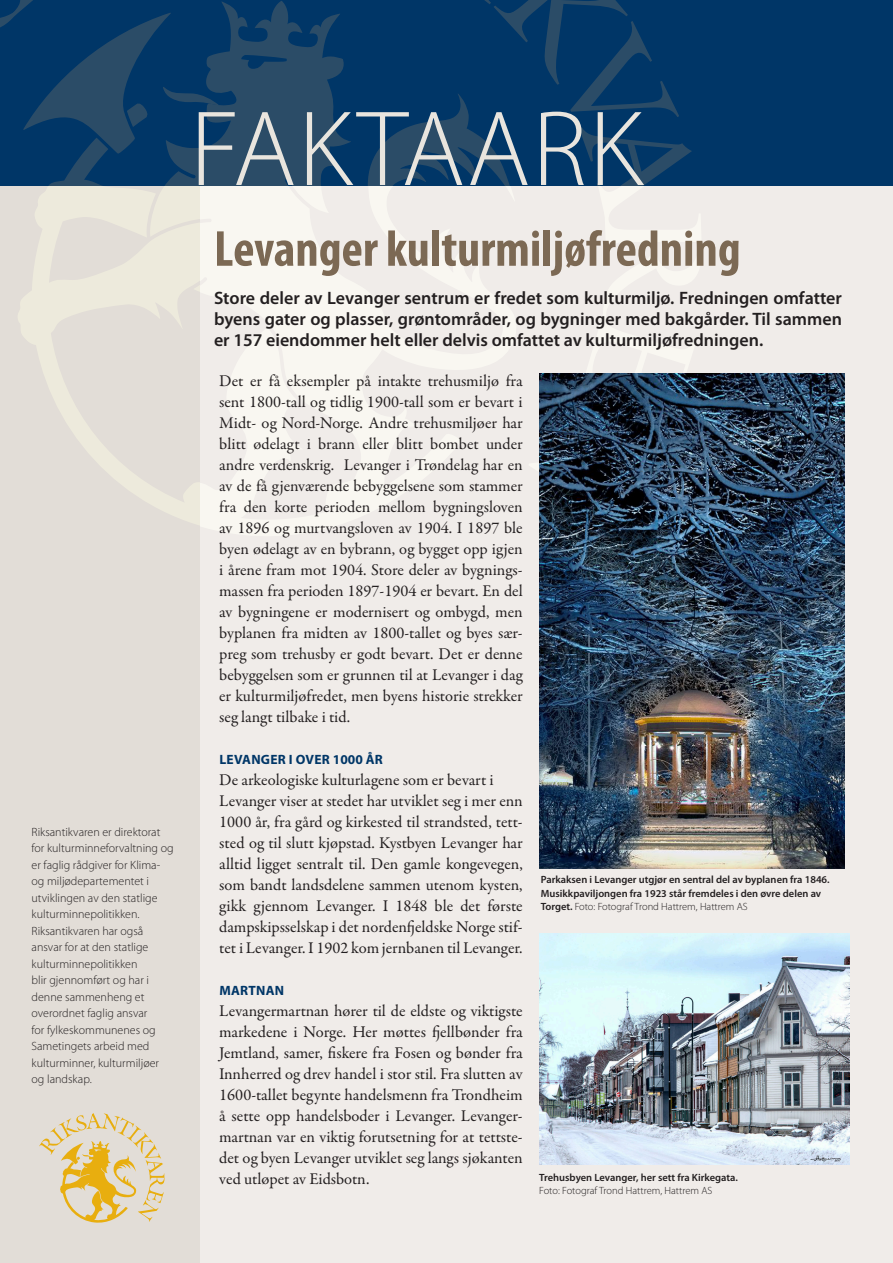
<style>
.page{position:relative;width:893px;height:1263px;background:#fff}
.page>*{position:absolute;margin:0;border:0;box-sizing:border-box;transform-origin:0 0}
.Topp{font:300 108px "Myriad Pro";letter-spacing:.02em;color:#e9e5de}
.Tittel_hoved{font:700 condensed 51px "Myriad Pro";color:#7c6954}
.Ingress{font:600 18px/21px "Myriad Pro";color:#231f20;text-align:justify}
.t1{font:16.5px/21px "Garamond Premr Pro";letter-spacing:-.005em;color:#231f20;text-align:justify}
.t2{font:700 13.5px "Myriad Pro";letter-spacing:.02em;color:#003667}
.Stolpe{font:300 12px/16.5px "Myriad Pro";color:#231f20}
.Bildetekst{font:600 10.5px/13.5px "Myriad Pro";color:#231f20}
.Bildetekst-2{font:300 10.5px "Myriad Pro";color:#231f20}
.s1{font-weight:300}
</style>
<div class="page">
<div style="left:174px;top:185px;width:719px;height:1078px;background:#f0ece9"></div>
<svg style="left:200px;top:185px;width:321px;height:351px"></svg>
<div style="left:0;top:178px;width:200px;height:1085px;background:#e2ddd7"></div>
<svg style="left:17px;top:185px;width:183px;height:340px"></svg>
<div style="left:0;top:0;width:893px;height:185px;background:#003667"></div>
<svg style="left:0;top:0;width:33px;height:27px"></svg>
<svg style="left:484px;top:0;width:195px;height:117px"></svg>
<svg style="left:528px;top:124px;width:174px;height:407px"></svg>
<svg style="left:17px;top:1px;width:503px;height:184px"></svg>
<svg style="left:39px;top:1113px;width:126px;height:110px"></svg>
<img style="left:540px;top:933px;width:309px;height:231px">
<img style="left:540px;top:374px;width:305px;height:494px">
<p class="Stolpe" style="left:32px;top:823px;width:144px">Riksantikvaren er direktorat for kulturminneforvaltning og er faglig rådgiver for Klima&shy;og miljødepartementet i utviklingen av den statlige kulturminnepolitikken.<br>Riksantikvaren har også ansvar for at den statlige kulturminnepolitikken<br>blir gjennomført og har i denne sammenheng et overordnet faglig ansvar<br>for fylkeskommunenes og<br>Sametingets arbeid med kulturminner, kulturmiljøer og landskap.</p>
<p class="Topp" style="left:190px;top:90px;width:454px">FAKTAARK</p>
<p class="Tittel_hoved" style="left:214px;top:221px;width:528px">Levanger kulturmiljøfredning</p>
<p class="Ingress" style="left:214px;top:288px;width:629px">Store deler av Levanger sentrum er fredet som kulturmiljø. Fredningen omfatter byens gater og plasser, grøntområder, og bygninger med bakgårder. Til sammen er 157 eiendommer helt eller delvis omfattet av kulturmiljøfredningen.</p>
<p class="t1" style="left:219px;top:370px;width:305px">Det er få eksempler på intakte trehusmiljø fra sent 1800-tall og tidlig 1900-tall som er bevart i Midt- og Nord-Norge. Andre trehusmiljøer har blitt ødelagt i brann eller blitt bombet under andre verdenskrig. Levanger i Trøndelag har en av de få gjenværende bebyggelsene som stammer fra den korte perioden mellom bygningsloven av 1896 og murtvangsloven av 1904. I 1897 ble byen ødelagt av en bybrann, og bygget opp igjen i årene fram mot 1904. Store deler av bygnings&shy;massen fra perioden 1897-1904 er bevart. En del av bygningene er modernisert og ombygd, men byplanen fra midten av 1800-tallet og byes sær&shy;preg som trehusby er godt bevart. Det er denne bebyggelsen som er grunnen til at Levanger i dag er kulturmiljøfredet, men byens historie strekker seg langt tilbake i tid.</p>
<p class="t2" style="left:219px;top:752px;width:165px">LEVANGER I OVER 1000 ÅR</p>
<p class="t1" style="left:219px;top:769px;width:276px">De arkeologiske kulturlagene som er bevart i</p>
<p class="t1" style="left:219px;top:790px;width:305px">Levanger viser at stedet har utviklet seg i mer enn 1000 år, fra gård og kirkested til strandsted, tett&shy;sted og til slutt kjøpstad. Kystbyen Levanger har alltid ligget sentralt til. Den gamle kongevegen, som bandt landsdelene sammen utenom kysten, gikk gjennom Levanger. I 1848 ble det første dampskipsselskap i det nordenfjeldske Norge stif&shy;tet i Levanger. I 1902 kom jernbanen til Levanger.</p>
<p class="t2" style="left:219px;top:983px;width:66px">MARTNAN</p>
<p class="t1" style="left:219px;top:1000px;width:305px">Levangermartnan hører til de eldste og viktigste markedene i Norge. Her møttes fjellbønder fra Jemtland, samer, fiskere fra Fosen og bønder fra Innherred og drev handel i stor stil. Fra slutten av 1600-tallet begynte handelsmenn fra Trondheim å sette opp handelsboder i Levanger. Levanger&shy;martnan var en viktig forutsetning for at tettste&shy;det og byen Levanger utviklet seg langs sjøkanten ved utløpet av Eidsbotn.</p>
<p class="Bildetekst" style="left:541px;top:873px;width:290px">Parkaksen i Levanger utgjør en sentral del av byplanen fra 1846.</p>
<p class="Bildetekst" style="left:541px;top:886px;width:282px">Musikkpaviljongen fra 1923 står fremdeles i den øvre delen av<br>Torget. <span class="s1">Foto: Fotograf Trond Hattrem, Hattrem AS</span></p>
<p class="Bildetekst" style="left:539px;top:1170px;width:200px">Trehusbyen Levanger, her sett fra Kirkegata.</p>
<p class="Bildetekst-2" style="left:539px;top:1185px;width:175px">Foto: Fotograf Trond Hattrem, Hattrem AS</p>
</div>
